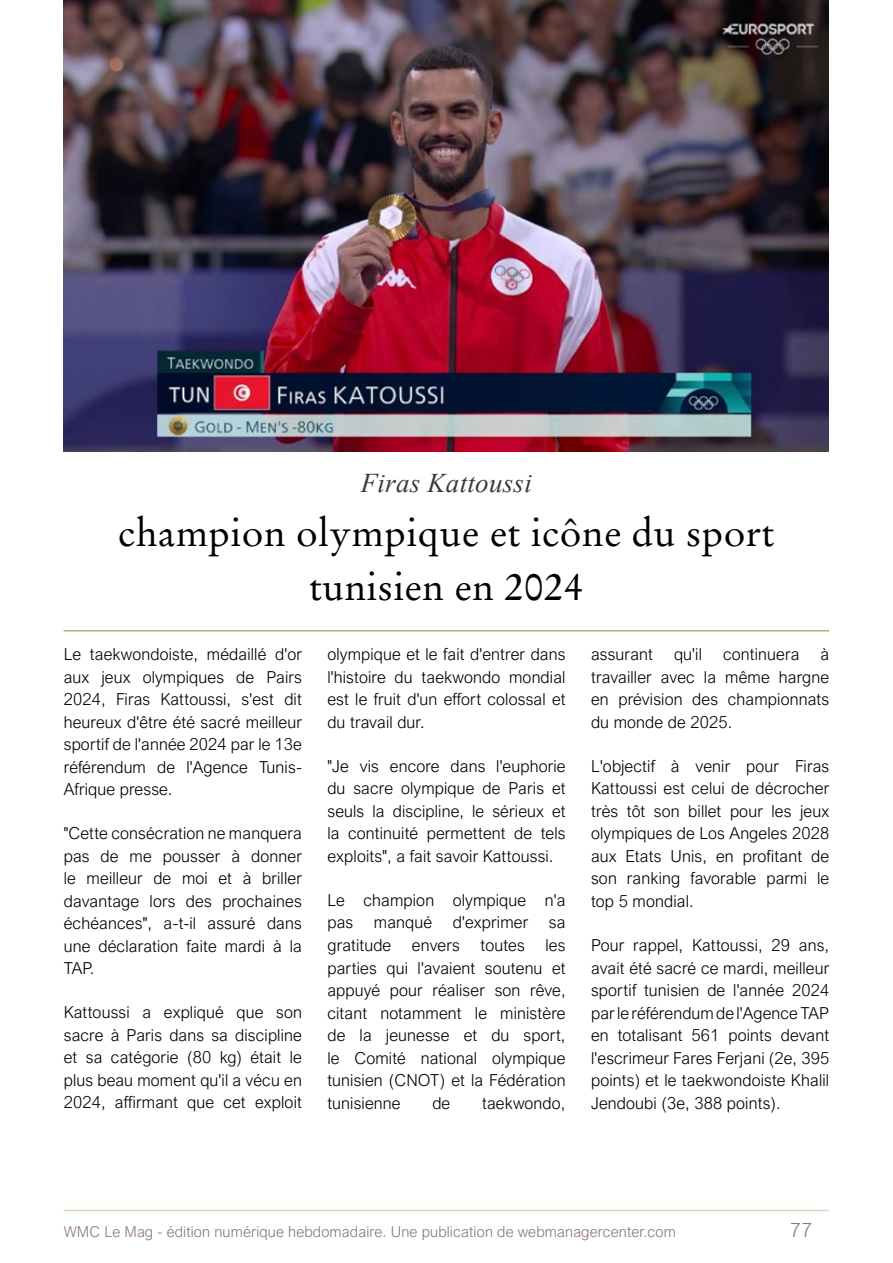
<style>
.page{position:relative;width:893px;height:1263px;background:#fff}
.page>*{position:absolute;margin:0;border:0;box-sizing:border-box;transform-origin:0 0}
.t1{font:39px/54px "Stempel Garamond W04";letter-spacing:.01em;color:#000;text-align:center}
.t2{font:italic 27px "Times New Roman";letter-spacing:.01em;color:#3a3938}
.t3{font:300 19.5px "Arial Nova W07";color:#8b776e}
.t4{font:300 16.5px/22.5px "Arial Nova";letter-spacing:.01em;color:#000;text-align:justify}
.t5{font:300 15px "Arial Nova W07";letter-spacing:.01em;color:#8b776e}
</style>
<div class="page">
<hr style="left:64px;top:1210px;width:765px;height:1px;background:#e0cda9">
<hr style="left:64px;top:630px;width:765px;height:1px;background:#b7a886">
<img style="left:64px;top:0;width:765px;height:451px">
<h2 class="t2" style="left:361px;top:464px;width:173px">Firas Kattoussi</h2>
<h1 class="t1" style="left:118px;top:505px;width:658px">champion olympique et icône du sport tunisien en 2024</h1>
<p class="t4" style="left:64px;top:643px;width:240px">Le taekwondoiste, médaillé d'or aux jeux olympiques de Pairs 2024, Firas Kattoussi, s'est dit heureux d'être été sacré meilleur sportif de l'année 2024 par le 13e référendum de l'Agence Tunis-Afrique presse.</p>
<p class="t4" style="left:64px;top:822px;width:240px">"Cette consécration ne manquera pas de me pousser à donner le meilleur de moi et à briller davantage lors des prochaines échéances", a-t-il assuré dans une déclaration faite mardi à la TAP.</p>
<p class="t4" style="left:64px;top:1001px;width:240px">Kattoussi a expliqué que son sacre à Paris dans sa discipline et sa catégorie (80 kg) était le plus beau moment qu'il a vécu en 2024, affirmant que cet exploit</p>
<p class="t4" style="left:327px;top:643px;width:240px">olympique et le fait d'entrer dans l'histoire du taekwondo mondial est le fruit d'un effort colossal et du travail dur.</p>
<p class="t4" style="left:327px;top:755px;width:240px">"Je vis encore dans l'euphorie du sacre olympique de Paris et seuls la discipline, le sérieux et la continuité permettent de tels exploits", a fait savoir Kattoussi.</p>
<p class="t4" style="left:327px;top:889px;width:240px">Le champion olympique n'a pas</p>
<p class="t4" style="left:374px;top:911px;width:60px">manqué</p>
<p class="t4" style="left:453px;top:911px;width:77px">d'exprimer</p>
<p class="t4" style="left:327px;top:911px;width:240px;text-indent:222px">sa gratitude envers toutes les parties qui l'avaient soutenu et appuyé pour réaliser son rêve, citant notamment le ministère de la jeunesse et du sport, le Comité national olympique tunisien (CNOT) et la Fédération tunisienne</p>
<p class="t4" style="left:432px;top:1091px;width:20px">de</p>
<p class="t4" style="left:482px;top:1091px;width:85px">taekwondo,</p>
<p class="t4" style="left:591px;top:643px;width:240px;text-indent:229px">à travailler avec la même hargne en prévision des championnats du monde de 2025.</p>
<p class="t4" style="left:591px;top:755px;width:240px">L'objectif à venir pour Firas Kattoussi est celui de décrocher très tôt son billet pour les jeux olympiques de Los Angeles 2028 aux Etats Unis, en profitant de son ranking favorable parmi le top 5 mondial.</p>
<p class="t4" style="left:591px;top:934px;width:240px">Pour rappel, Kattoussi, 29 ans, avait été sacré ce mardi, meilleur sportif tunisien de l'année 2024 par le référendum de l'Agence TAP en totalisant 561 points devant l'escrimeur Fares Ferjani (2e, 395 points) et le taekwondoiste Khalil Jendoubi (3e, 388 points).</p>
<p class="t4" style="left:591px;top:643px;width:63px">assurant</p>
<p class="t4" style="left:674px;top:643px;width:29px">qu'il</p>
<p class="t4" style="left:723px;top:643px;width:78px">continuera</p>
<p class="t5" style="left:64px;top:1223px;width:614px">WMC Le Mag - édition numérique hebdomadaire. Une publication de webmanagercenter.com</p>
<p class="t3" style="left:790px;top:1219px;width:23px">77</p>
</div>
